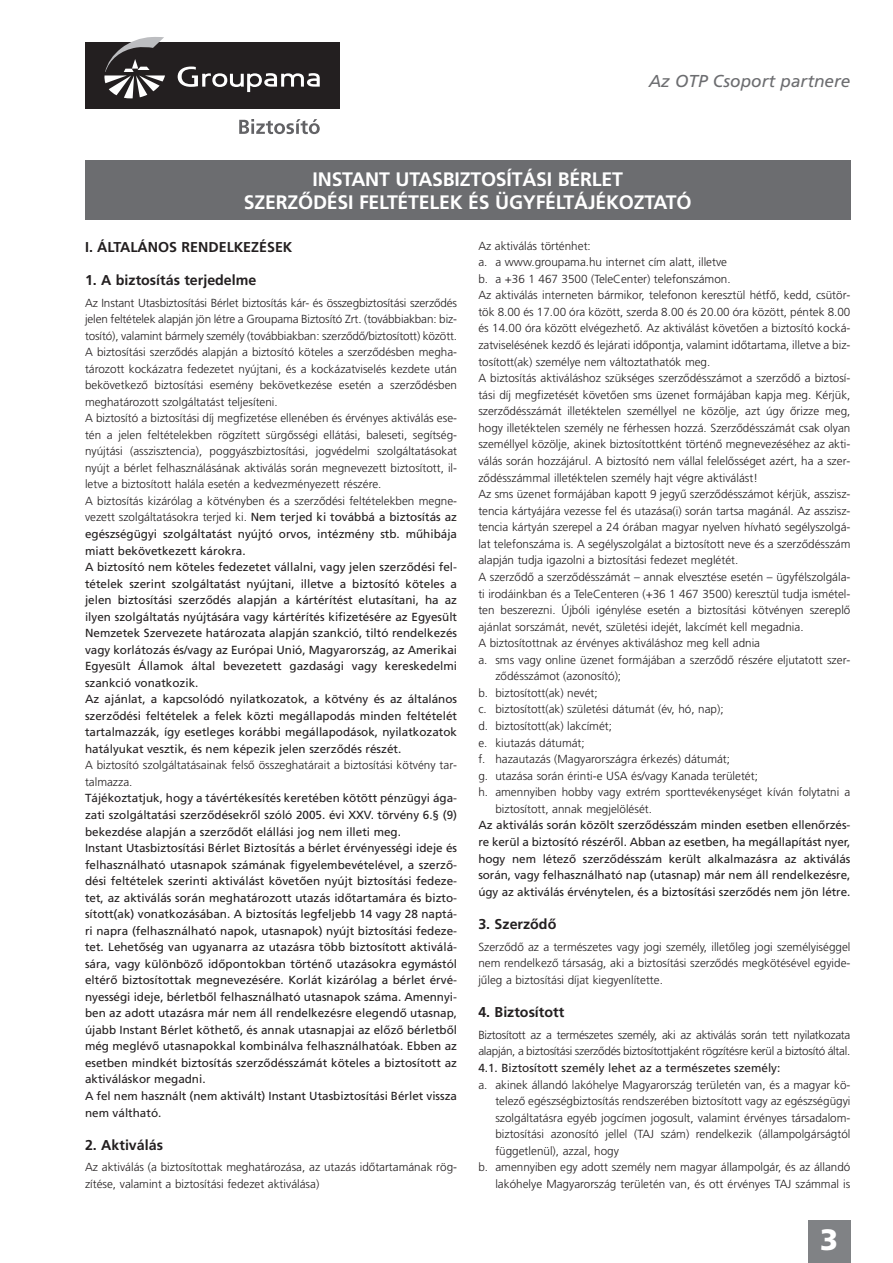
<style>
.page{position:relative;width:893px;height:1263px;background:#fff}
.page>*{position:absolute;margin:0;border:0;box-sizing:border-box;transform-origin:0 0}
.t1{font:700 29.4px "Frutiger M";color:#fff}
.t2{font:19.5px/23.4px "Frutiger M Medium";letter-spacing:-.01em;color:#fff;text-align:center}
.t3{font:italic 17.25px "Frutiger M";color:#6c6d70}
.t4{font:14.25px "Frutiger M Medium";color:#231f20}
.t5{font:11.7px/16.5px "Frutiger M Light";color:#231f20}
.t6{font:11.7px/16.5px "Frutiger M";color:#231f20}
.t7{font:11.7px/16.5px "Frutiger M Light";letter-spacing:-.02em;color:#231f20}
.s1{font-family:"Frutiger M"}
</style>
<div class="page">
<div style="left:808px;top:1220px;width:42px;height:43px;background:#808285"></div>
<div style="left:85px;top:161px;width:765px;height:59px;background:#6c6d70"></div>
<div style="left:85px;top:43px;width:255px;height:66px;background:#231f20"></div>
<svg style="left:178px;top:67px;width:142px;height:25px"></svg>
<svg style="left:104px;top:37px;width:61px;height:61px"></svg>
<svg style="left:239px;top:119px;width:81px;height:15px"></svg>
<h3 class="t3" style="left:649px;top:74px;width:203px">Az OTP Csoport partnere</h3>
<h2 class="t2" style="left:244px;top:169px;width:449px">INSTANT UTASBIZTOSÍTÁSI BÉRLET<br>SZERZŐDÉSI FELTÉTELEK ÉS ÜGYFÉLTÁJÉKOZTATÓ</h2>
<p class="t4" style="left:85px;top:241px;width:209px">I. ÁLTALÁNOS RENDELKEZÉSEK</p>
<p class="t4" style="left:85px;top:274px;width:173px">1. A biztosítás terjedelme</p>
<p class="t5" style="left:85px;top:295px;width:374px">Az Instant Utasbiztosítási Bérlet biztosítás kár- és összegbiztosítási szerződés jelen feltételek alapján jön létre a Groupama Biztosító Zrt. (továbbiakban: biz&shy;tosító), valamint bármely személy (továbbiakban: szerződő/biztosított) között.<br>A biztosítási szerződés alapján a biztosító köteles a szerződésben megha&shy;tározott kockázatra fedezetet nyújtani, és a kockázatviselés kezdete után bekövetkező biztosítási esemény bekövetkezése esetén a szerződésben meghatározott szolgáltatást teljesíteni.<br>A biztosító a biztosítási díj megfizetése ellenében és érvényes aktiválás ese&shy;tén a jelen feltételekben rögzített sürgősségi ellátási, baleseti, segítség&shy;nyújtási (asszisztencia), poggyászbiztosítási, jogvédelmi szolgáltatásokat nyújt a bérlet felhasználásának aktiválás során megnevezett biztosított, il&shy;letve a biztosított halála esetén a kedvezményezett részére.<br>A biztosítás kizárólag a kötvényben és a szerződési feltételekben megne&shy;vezett szolgáltatásokra terjed ki. <span class="s1">Nem terjed ki továbbá a biztosítás az</span></p>
<p class="t6" style="left:85px;top:527px;width:374px">egészségügyi szolgáltatást nyújtó orvos, intézmény stb. műhibája miatt bekövetkezett károkra.<br>A biztosító nem köteles fedezetet vállalni, vagy jelen szerződési fel&shy;tételek szerint szolgáltatást nyújtani, illetve a biztosító köteles a jelen biztosítási szerződés alapján a kártérítést elutasítani, ha az ilyen szolgáltatás nyújtására vagy kártérítés kifizetésére az Egyesült Nemzetek Szervezete határozata alapján szankció, tiltó rendelkezés vagy korlátozás és/vagy az Európai Unió, Magyarország, az Amerikai Egyesült Államok által bevezetett gazdasági vagy kereskedelmi szankció vonatkozik.<br>Az ajánlat, a kapcsolódó nyilatkozatok, a kötvény és az általános szerződési feltételek a felek közti megállapodás minden feltételét tartalmazzák, így esetleges korábbi megállapodások, nyilatkozatok hatályukat vesztik, és nem képezik jelen szerződés részét.</p>
<p class="t5" style="left:85px;top:758px;width:374px">A biztosító szolgáltatásainak felső összeghatárait a biztosítási kötvény tar&shy;talmazza.</p>
<p class="t6" style="left:85px;top:791px;width:374px">Tájékoztatjuk, hogy a távértékesítés keretében kötött pénzügyi ága&shy;zati szolgáltatási szerződésekről szóló 2005. évi XXV. törvény 6.§ (9) bekezdése alapján a szerződőt elállási jog nem illeti meg.<br>Instant Utasbiztosítási Bérlet Biztosítás a bérlet érvényességi ideje és felhasználható utasnapok számának figyelembevételével, a szerző&shy;dési feltételek szerinti aktiválást követően nyújt biztosítási fedeze&shy;tet, az aktiválás során meghatározott utazás időtartamára és bizto&shy;sított(ak) vonatkozásában. A biztosítás legfeljebb 14 vagy 28 naptá&shy;ri napra (felhasználható napok, utasnapok) nyújt biztosítási fedeze&shy;tet. Lehetőség van ugyanarra az utazásra több biztosított aktiválá&shy;sára, vagy különböző időpontokban történő utazásokra egymástól eltérő biztosítottak megnevezésére. Korlát kizárólag a bérlet érvé&shy;nyességi ideje, bérletből felhasználható utasnapok száma. Amennyi&shy;ben az adott utazásra már nem áll rendelkezésre elegendő utasnap, újabb Instant Bérlet köthető, és annak utasnapjai az előző bérletből még meglévő utasnapokkal kombinálva felhasználhatóak. Ebben az esetben mindkét biztosítás szerződésszámát köteles a biztosított az aktiváláskor megadni.<br>A fel nem használt (nem aktivált) Instant Utasbiztosítási Bérlet vissza nem váltható.</p>
<p class="t4" style="left:85px;top:1139px;width:79px">2. Aktiválás</p>
<p class="t5" style="left:85px;top:1160px;width:374px">Az aktiválás (a biztosítottak meghatározása, az utazás időtartamának rög&shy;zítése, valamint a biztosítási fedezet aktiválása)</p>
<p class="t5" style="left:478px;top:238px;width:114px">Az aktiválás történhet:</p>
<p class="t5" style="left:478px;top:255px;width:250px">a. a www.groupama.hu internet cím alatt, illetve</p>
<p class="t5" style="left:478px;top:271px;width:254px">b. a +36 1 467 3500 (TeleCenter) telefonszámon.</p>
<p class="t5" style="left:478px;top:288px;width:374px">Az aktiválás interneten bármikor, telefonon keresztül hétfő, kedd, csütör-</p>
<p class="t5" style="left:478px;top:304px;width:374px">tök 8.00 és 17.00 óra között, szerda 8.00 és 20.00 óra között, péntek 8.00</p>
<p class="t5" style="left:478px;top:321px;width:374px">és 14.00 óra között elvégezhető. Az aktiválást követően a biztosító kocká-</p>
<p class="t5" style="left:478px;top:338px;width:374px">zatviselésének kezdő és lejárati időpontja, valamint időtartama, illetve a biz-</p>
<p class="t5" style="left:478px;top:354px;width:233px">tosított(ak) személye nem változtathatók meg.</p>
<p class="t5" style="left:478px;top:371px;width:374px">A biztosítás aktiváláshoz szükséges szerződésszámot a szerződő a biztosí-</p>
<p class="t5" style="left:478px;top:387px;width:374px">tási díj megfizetését követően sms üzenet formájában kapja meg. Kérjük,</p>
<p class="t5" style="left:478px;top:404px;width:374px">szerződésszámát illetéktelen személlyel ne közölje, azt úgy őrizze meg,</p>
<p class="t5" style="left:478px;top:420px;width:374px">hogy illetéktelen személy ne férhessen hozzá. Szerződésszámát csak olyan</p>
<p class="t5" style="left:478px;top:437px;width:374px">személlyel közölje, akinek biztosítottként történő megnevezéséhez az akti-</p>
<p class="t5" style="left:478px;top:454px;width:374px">válás során hozzájárul. A biztosító nem vállal felelősséget azért, ha a szer-</p>
<p class="t5" style="left:478px;top:470px;width:281px">ződésszámmal illetéktelen személy hajt végre aktiválást!</p>
<p class="t5" style="left:478px;top:487px;width:374px">Az sms üzenet formájában kapott 9 jegyű szerződésszámot kérjük, asszisz-</p>
<p class="t5" style="left:478px;top:503px;width:374px">tencia kártyájára vezesse fel és utazása(i) során tartsa magánál. Az asszisz-</p>
<p class="t5" style="left:478px;top:520px;width:374px">tencia kártyán szerepel a 24 órában magyar nyelven hívható segélyszolgá-</p>
<p class="t5" style="left:478px;top:536px;width:374px">lat telefonszáma is. A segélyszolgálat a biztosított neve és a szerződésszám</p>
<p class="t5" style="left:478px;top:553px;width:261px">alapján tudja igazolni a biztosítási fedezet meglétét.</p>
<p class="t5" style="left:478px;top:569px;width:374px">A szerződő a szerződésszámát – annak elvesztése esetén – ügyfélszolgála-</p>
<p class="t5" style="left:478px;top:586px;width:374px">ti irodáinkban és a TeleCenteren (+36 1 467 3500) keresztül tudja ismétel-</p>
<p class="t5" style="left:478px;top:603px;width:374px">ten beszerezni. Újbóli igénylése esetén a biztosítási kötvényen szereplő</p>
<p class="t5" style="left:478px;top:619px;width:327px">ajánlat sorszámát, nevét, születési idejét, lakcímét kell megadnia.</p>
<p class="t5" style="left:478px;top:636px;width:283px">A biztosítottnak az érvényes aktiváláshoz meg kell adnia</p>
<p class="t5" style="left:478px;top:652px;width:374px">a. sms vagy online üzenet formájában a szerződő részére eljutatott szer-</p>
<p class="t5" style="left:495px;top:669px;width:127px">ződésszámot (azonosító);</p>
<p class="t5" style="left:478px;top:685px;width:121px">b. biztosított(ak) nevét;</p>
<p class="t5" style="left:478px;top:702px;width:247px">c. biztosított(ak) születési dátumát (év, hó, nap);</p>
<p class="t5" style="left:478px;top:719px;width:135px">d. biztosított(ak) lakcímét;</p>
<p class="t5" style="left:478px;top:735px;width:108px">e. kiutazás dátumát;</p>
<p class="t5" style="left:478px;top:752px;width:253px">f. hazautazás (Magyarországra érkezés) dátumát;</p>
<p class="t5" style="left:478px;top:768px;width:281px">g. utazása során érinti-e USA és/vagy Kanada területét;</p>
<p class="t5" style="left:478px;top:785px;width:374px">h. amennyiben hobby vagy extrém sporttevékenységet kíván folytatni a</p>
<p class="t5" style="left:495px;top:801px;width:158px">biztosított, annak megjelölését.</p>
<p class="t6" style="left:478px;top:818px;width:374px;text-align:justify">Az aktiválás során közölt szerződésszám minden esetben ellenőrzés&shy;re kerül a biztosító részéről. Abban az esetben, ha megállapítást nyer, hogy nem létező szerződésszám került alkalmazásra az aktiválás során, vagy felhasználható nap (utasnap) már nem áll rendelkezésre, úgy az aktiválás érvénytelen, és a biztosítási szerződés nem jön létre.</p>
<p class="t4" style="left:478px;top:918px;width:79px">3. Szerződő</p>
<p class="t5" style="left:478px;top:939px;width:374px;text-align:justify">Szerződő az a természetes vagy jogi személy, illetőleg jogi személyiséggel nem rendelkező társaság, aki a biztosítási szerződés megkötésével egyide&shy;jűleg a biztosítási díjat kiegyenlítette.</p>
<p class="t4" style="left:478px;top:1006px;width:87px">4. Biztosított</p>
<p class="t7" style="left:478px;top:1027px;width:374px">Biztosított az a természetes személy, aki az aktiválás során tett nyilatkozata alapján, a biztosítási szerződés biztosítottjaként rögzítésre kerül a biztosító által.</p>
<p class="t6" style="left:478px;top:1061px;width:303px">4.1. Biztosított személy lehet az a természetes személy:</p>
<p class="t5" style="left:478px;top:1077px;width:374px">a. akinek állandó lakóhelye Magyarország területén van, és a magyar kö-</p>
<p class="t5" style="left:495px;top:1094px;width:357px">telező egészségbiztosítás rendszerében biztosított vagy az egészségügyi</p>
<p class="t5" style="left:495px;top:1110px;width:357px">szolgáltatásra egyéb jogcímen jogosult, valamint érvényes társadalom-</p>
<p class="t5" style="left:495px;top:1127px;width:357px">biztosítási azonosító jellel (TAJ szám) rendelkezik (állampolgárságtól</p>
<p class="t5" style="left:495px;top:1143px;width:125px">függetlenül), azzal, hogy</p>
<p class="t5" style="left:478px;top:1160px;width:374px">b. amennyiben egy adott személy nem magyar állampolgár, és az állandó</p>
<p class="t5" style="left:495px;top:1176px;width:357px">lakóhelye Magyarország területén van, és ott érvényes TAJ számmal is</p>
<h1 class="t1" style="left:820px;top:1227px;width:20px">3</h1>
</div>
